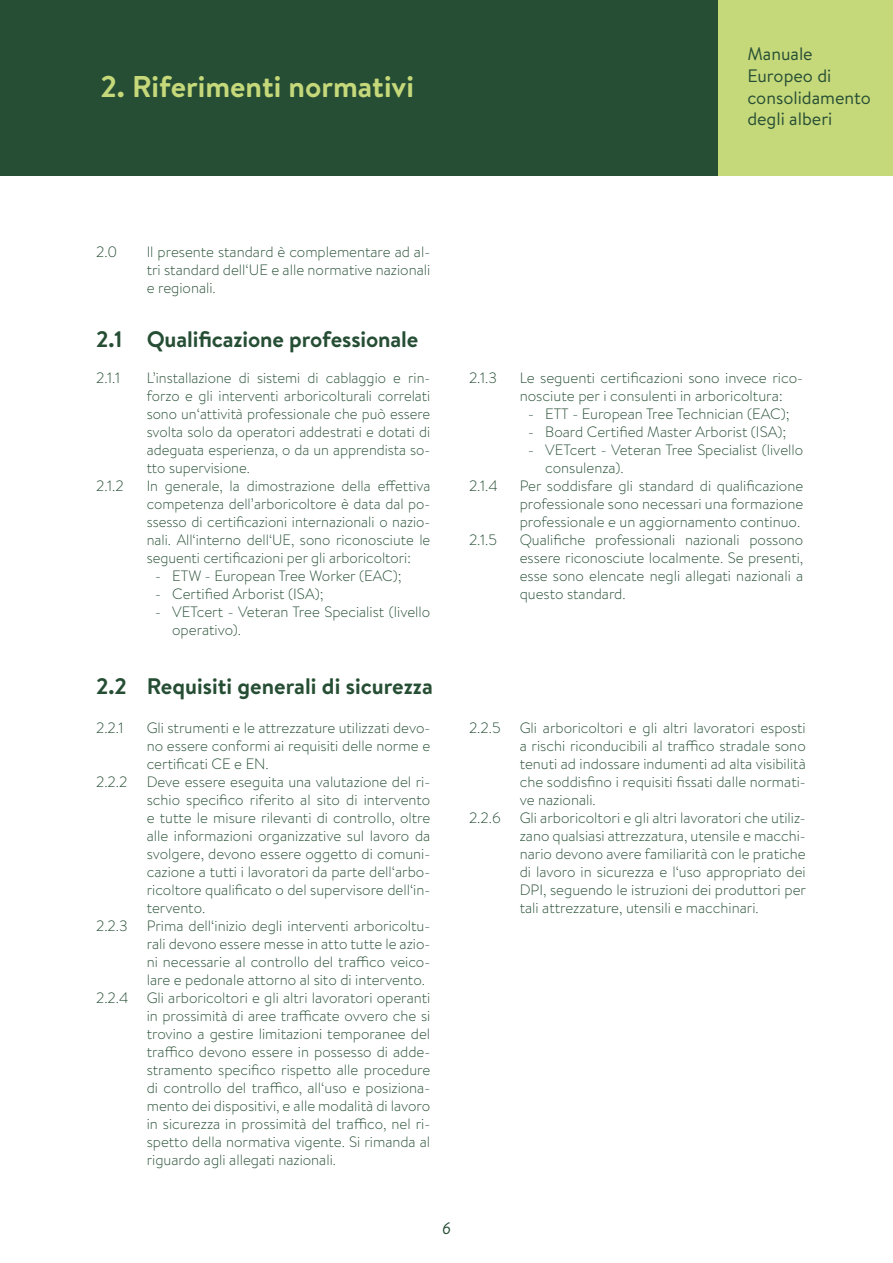
<style>
.page{position:relative;width:893px;height:1263px;background:#fff}
.page>*{position:absolute;margin:0;border:0;box-sizing:border-box;transform-origin:0 0}
.t1{font:700 30px "Brandon Text";color:#c5d87a}
.t2{font:700 22.5px "Brandon Text";letter-spacing:-.005em;color:#264e34}
.t3{font:18px/21.6px "Brandon Text";color:#264e34}
.t4{font:italic 16.5px "Brandon Text";color:#264e34}
.t5{font:300 15px/18px "Brandon Text";color:#264e34}
</style>
<div class="page">
<div style="left:0;top:0;width:893px;height:175px;background:#264e34"></div>
<div style="left:719px;top:0;width:174px;height:175px;background:#c5d87a"></div>
<h1 class="t1" style="left:100px;top:66px;width:315px">2. Riferimenti normativi</h1>
<p class="t3" style="left:747px;top:43px;width:125px">Manuale<br>Europeo di consolidamento degli alberi</p>
<p class="t5" style="left:96px;top:242px;width:23px">2.0</p>
<h2 class="t2" style="left:96px;top:324px;width:28px">2.1</h2>
<p class="t5" style="left:96px;top:368px;width:25px">2.1.1</p>
<p class="t5" style="left:96px;top:476px;width:29px">2.1.2</p>
<h2 class="t2" style="left:96px;top:670px;width:32px">2.2</h2>
<p class="t5" style="left:96px;top:718px;width:29px">2.2.1</p>
<p class="t5" style="left:96px;top:772px;width:33px">2.2.2</p>
<p class="t5" style="left:96px;top:916px;width:33px">2.2.3</p>
<p class="t5" style="left:96px;top:988px;width:34px">2.2.4</p>
<p class="t5" style="left:147px;top:242px;width:285px;text-align:justify">Il presente standard è complementare ad al&shy;tri standard dell‘UE e alle normative nazionali e regionali.</p>
<h2 class="t2" style="left:147px;top:324px;width:273px">Qualificazione professionale</h2>
<p class="t5" style="left:147px;top:368px;width:285px">L’installazione di sistemi di cablaggio e rin&shy;forzo e gli interventi arboricolturali correlati sono un‘attività professionale che può essere svolta solo da operatori addestrati e dotati di adeguata esperienza, o da un apprendista so&shy;tto supervisione.<br>In generale, la dimostrazione della effettiva competenza dell’arboricoltore è data dal po&shy;ssesso di certificazioni internazionali o nazio&shy;nali. All‘interno dell‘UE, sono riconosciute le seguenti certificazioni per gli arboricoltori:</p>
<p class="t5" style="left:155px;top:566px;width:248px">- ETW - European Tree Worker (EAC);</p>
<p class="t5" style="left:155px;top:584px;width:170px">- Certified Arborist (ISA);</p>
<p class="t5" style="left:172px;top:602px;width:260px;text-indent:-17px">- VETcert - Veteran Tree Specialist (livello operativo).</p>
<h2 class="t2" style="left:147px;top:670px;width:288px">Requisiti generali di sicurezza</h2>
<p class="t5" style="left:147px;top:718px;width:285px">Gli strumenti e le attrezzature utilizzati devo&shy;no essere conformi ai requisiti delle norme e certificati CE e EN.<br>Deve essere eseguita una valutazione del ri&shy;schio specifico riferito al sito di intervento e tutte le misure rilevanti di controllo, oltre alle informazioni organizzative sul lavoro da svolgere, devono essere oggetto di comuni&shy;cazione a tutti i lavoratori da parte dell‘arbo&shy;ricoltore qualificato o del supervisore dell‘in&shy;tervento.<br>Prima dell‘inizio degli interventi arboricoltu&shy;rali devono essere messe in atto tutte le azio&shy;ni necessarie al controllo del traffico veico&shy;lare e pedonale attorno al sito di intervento.<br>Gli arboricoltori e gli altri lavoratori operanti in prossimità di aree trafficate ovvero che si trovino a gestire limitazioni temporanee del traffico devono essere in possesso di adde&shy;stramento specifico rispetto alle procedure di controllo del traffico, all‘uso e posiziona&shy;mento dei dispositivi, e alle modalità di lavoro in sicurezza in prossimità del traffico, nel ri&shy;spetto della normativa vigente. Si rimanda al riguardo agli allegati nazionali.</p>
<p class="t5" style="left:469px;top:368px;width:29px">2.1.3</p>
<p class="t5" style="left:469px;top:476px;width:30px">2.1.4</p>
<p class="t5" style="left:469px;top:530px;width:29px">2.1.5</p>
<p class="t5" style="left:520px;top:368px;width:285px">Le seguenti certificazioni sono invece rico&shy;nosciute per i consulenti in arboricoltura:</p>
<p class="t5" style="left:528px;top:404px;width:263px">- ETT - European Tree Technician (EAC);</p>
<p class="t5" style="left:528px;top:422px;width:260px">- Board Certified Master Arborist (ISA);</p>
<p class="t5" style="left:528px;top:440px;width:277px">- VETcert - Veteran Tree Specialist (livello</p>
<p class="t5" style="left:545px;top:458px;width:80px">consulenza).</p>
<p class="t5" style="left:520px;top:476px;width:285px">Per soddisfare gli standard di qualificazione</p>
<p class="t5" style="left:520px;top:494px;width:285px">professionale sono necessari una formazione</p>
<p class="t5" style="left:520px;top:512px;width:282px">professionale e un aggiornamento continuo.</p>
<p class="t5" style="left:520px;top:530px;width:285px">Qualifiche professionali nazionali possono</p>
<p class="t5" style="left:520px;top:548px;width:285px">essere riconosciute localmente. Se presenti,</p>
<p class="t5" style="left:520px;top:566px;width:285px">esse sono elencate negli allegati nazionali a</p>
<p class="t5" style="left:520px;top:584px;width:107px">questo standard.</p>
<p class="t5" style="left:469px;top:718px;width:33px">2.2.5</p>
<p class="t5" style="left:469px;top:808px;width:33px">2.2.6</p>
<p class="t5" style="left:520px;top:718px;width:288px">Gli arboricoltori e gli altri lavoratori esposti a rischi riconducibili al traffico stradale sono tenuti ad indossare indumenti ad alta visibilità che soddisfino i requisiti fissati dalle normati&shy;ve nazionali.<br>Gli arboricoltori e gli altri lavoratori che utiliz&shy;zano qualsiasi attrezzatura, utensile e macchi&shy;nario devono avere familiarità con le pratiche di lavoro in sicurezza e l‘uso appropriato dei DPI, seguendo le istruzioni dei produttori per tali attrezzature, utensili e macchinari.</p>
<p class="t4" style="left:442px;top:1217px;width:10px">6</p>
</div>
